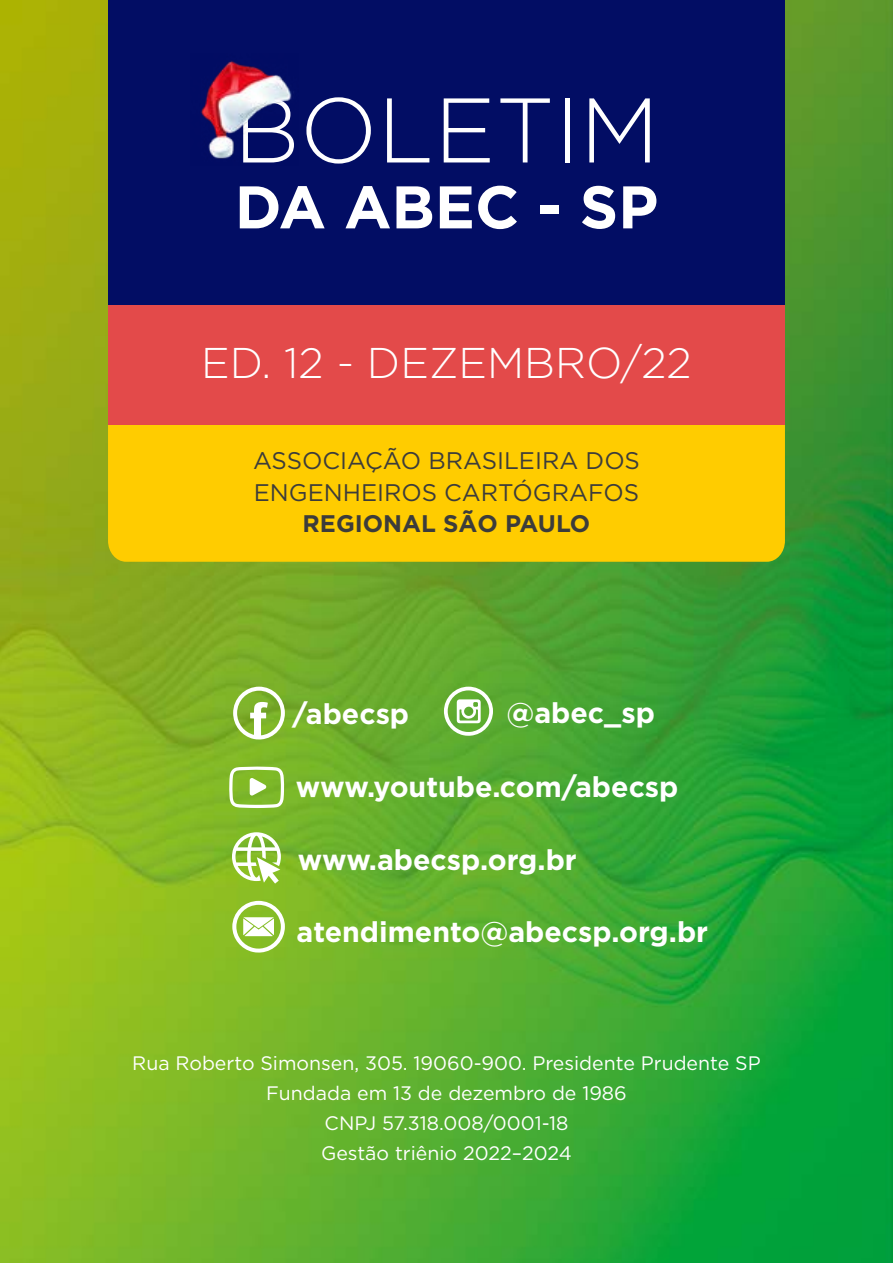
<style>
.page{position:relative;width:893px;height:1263px;background:#fff}
.page>*{position:absolute;margin:0;border:0;box-sizing:border-box;transform-origin:0 0}
.t1{font:300 91.5px "Gotham";color:#fff}
.t2{font:700 60px "Gotham";color:#fff}
.t3{font:300 42.75px "Gotham";color:#fff}
.t4{font:700 28.5px "Gotham";color:#fff}
.t5{font:24px/31.5px "Gotham";color:#3c3c3b}
.t6{font:700 24px "Gotham";color:#3c3c3b}
.t7{font:19.5px/30px "Gotham";color:#fff;text-align:center}
</style>
<div class="page">
<img style="left:0;top:0;width:893px;height:1263px">
<div style="left:108px;top:425px;width:677px;height:137px;background:#fc0"></div>
<svg style="left:232px;top:832px;width:49px;height:52px"></svg>
<svg style="left:233px;top:687px;width:52px;height:52px"></svg>
<svg style="left:444px;top:687px;width:49px;height:49px"></svg>
<svg style="left:232px;top:901px;width:53px;height:51px"></svg>
<svg style="left:229px;top:766px;width:55px;height:42px"></svg>
<div style="left:108px;top:304px;width:677px;height:121px;background:#e34a4a"></div>
<div style="left:108px;top:0;width:677px;height:304px;background:#020d64"></div>
<img style="left:200px;top:60px;width:92px;height:99px">
<h1 class="t1" style="left:234px;top:80px;width:427px">BOLETIM</h1>
<h2 class="t2" style="left:235px;top:172px;width:425px">DA ABEC - SP</h2>
<h3 class="t3" style="left:201px;top:339px;width:492px">ED. 12 - DEZEMBRO/22</h3>
<p class="t5" style="left:253px;top:444px;width:388px">ASSOCIAÇÃO BRASILEIRA DOS<br>ENGENHEIROS CARTÓGRAFOS</p>
<p class="t6" style="left:303px;top:510px;width:289px">REGIONAL SÃO PAULO</p>
<h3 class="t4" style="left:293px;top:697px;width:118px">/abecsp</h3>
<h3 class="t4" style="left:506px;top:696px;width:150px">@abec_sp</h3>
<h3 class="t4" style="left:296px;top:770px;width:384px">www.youtube.com/abecsp</h3>
<h3 class="t4" style="left:298px;top:843px;width:280px">www.abecsp.org.br</h3>
<h3 class="t4" style="left:297px;top:915px;width:413px">atendimento@abecsp.org.br</h3>
<p class="t7" style="left:132px;top:1048px;width:630px">Rua Roberto Simonsen, 305. 19060-900. Presidente Prudente SP Fundada em 13 de dezembro de 1986<br>CNPJ 57.318.008/0001-18<br>Gestão triênio 2022–2024</p>
</div>
